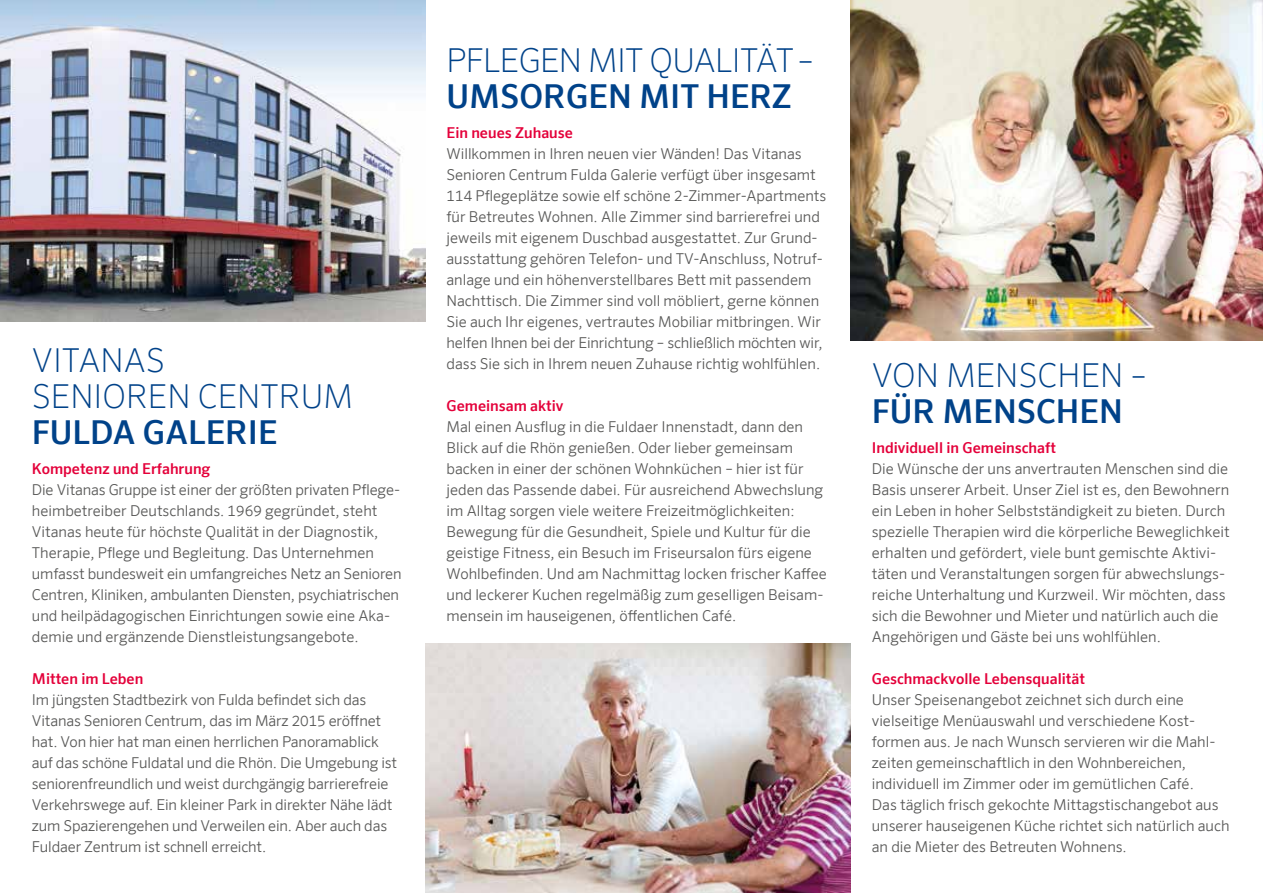
<style>
.page{position:relative;width:1263px;height:893px;background:#fff}
.page>*{position:absolute;margin:0;border:0;box-sizing:border-box;transform-origin:0 0}
.t1{font:500 33px "Sero Offc Pro";color:#004289}
.t2{font:200 33px/36px "Sero Offc Pro";color:#004289}
.t3{font:200 33px "Sero Offc Pro";letter-spacing:-.02em;color:#004289}
.t4{font:300 15px/21px "Sero Offc Pro";color:#575756}
.t5{font:500 15px "Sero Offc Pro";color:#e4003a}
</style>
<div class="page">
<img style="left:0;top:0;width:425px;height:322px">
<img style="left:850px;top:0;width:413px;height:341px">
<img style="left:425px;top:643px;width:425px;height:250px">
<h1 class="t2" style="left:32px;top:342px;width:322px">VITANAS<br>SENIOREN CENTRUM</h1>
<h1 class="t1" style="left:32px;top:412px;width:247px">FULDA GALERIE</h1>
<p class="t5" style="left:32px;top:460px;width:180px">Kompetenz und Erfahrung</p>
<p class="t4" style="left:32px;top:479px;width:371px">Die Vitanas Gruppe ist einer der größten privaten Pflege&shy;heimbetreiber Deutschlands. 1969 gegründet, steht Vitanas heute für höchste Qualität in der Diagnostik, Therapie, Pflege und Begleitung. Das Unternehmen umfasst bundesweit ein umfangreiches Netz an Senioren Centren, Kliniken, ambulanten Diensten, psychiatrischen und heilpädagogischen Einrichtungen sowie eine Aka&shy;demie und ergänzende Dienstleistungsangebote.</p>
<p class="t5" style="left:32px;top:670px;width:113px">Mitten im Leben</p>
<p class="t4" style="left:32px;top:689px;width:367px">Im jüngsten Stadtbezirk von Fulda befindet sich das Vitanas Senioren Centrum, das im März 2015 eröffnet hat. Von hier hat man einen herrlichen Panoramablick auf das schöne Fuldatal und die Rhön. Die Umgebung ist seniorenfreundlich und weist durchgängig barrierefreie Verkehrswege auf. Ein kleiner Park in direkter Nähe lädt zum Spazierengehen und Verweilen ein. Aber auch das Fuldaer Zentrum ist schnell erreicht.</p>
<h1 class="t3" style="left:446px;top:41px;width:369px">PFLEGEN MIT QUALITÄT–</h1>
<h1 class="t1" style="left:446px;top:76px;width:347px">UMSORGEN MIT HERZ</h1>
<p class="t5" style="left:446px;top:124px;width:128px">Ein neues Zuhause</p>
<p class="t4" style="left:446px;top:143px;width:381px">Willkommen in Ihren neuen vier Wänden! Das Vitanas Senioren Centrum Fulda Galerie verfügt über insgesamt 114 Pflegeplätze sowie elf schöne 2-Zimmer-Apartments für Betreutes Wohnen. Alle Zimmer sind barrierefrei und jeweils mit eigenem Duschbad ausgestattet. Zur Grund&shy;ausstattung gehören Telefon- und TV-Anschluss, Notruf&shy;anlage und ein höhenverstellbares Bett mit passendem Nachttisch. Die Zimmer sind voll möbliert, gerne können Sie auch Ihr eigenes, vertrautes Mobiliar mitbringen. Wir helfen Ihnen bei der Einrichtung – schließlich möchten wir, dass Sie sich in Ihrem neuen Zuhause richtig wohlfühlen.</p>
<p class="t5" style="left:446px;top:397px;width:118px">Gemeinsam aktiv</p>
<p class="t4" style="left:446px;top:416px;width:382px">Mal einen Ausflug in die Fuldaer Innenstadt, dann den Blick auf die Rhön genießen. Oder lieber gemeinsam backen in einer der schönen Wohnküchen – hier ist für jeden das Passende dabei. Für ausreichend Abwechslung im Alltag sorgen viele weitere Freizeitmöglichkeiten:<br>Bewegung für die Gesundheit, Spiele und Kultur für die geistige Fitness, ein Besuch im Friseursalon fürs eigene Wohlbefinden. Und am Nachmittag locken frischer Kaffee und leckerer Kuchen regelmäßig zum geselligen Beisam&shy;mensein im hauseigenen, öffentlichen Café.</p>
<h1 class="t2" style="left:872px;top:357px;width:277px">VON MENSCHEN –</h1>
<h1 class="t1" style="left:872px;top:391px;width:253px">FÜR MENSCHEN</h1>
<p class="t5" style="left:872px;top:439px;width:186px">Individuell in Gemeinschaft</p>
<p class="t4" style="left:872px;top:458px;width:360px">Die Wünsche der uns anvertrauten Menschen sind die Basis unserer Arbeit. Unser Ziel ist es, den Bewohnern ein Leben in hoher Selbstständigkeit zu bieten. Durch spezielle Therapien wird die körperliche Beweglichkeit erhalten und gefördert, viele bunt gemischte Aktivi&shy;täten und Veranstaltungen sorgen für abwechslungs&shy;reiche Unterhaltung und Kurzweil. Wir möchten, dass sich die Bewohner und Mieter und natürlich auch die Angehörigen und Gäste bei uns wohlfühlen.</p>
<p class="t5" style="left:872px;top:670px;width:215px">Geschmackvolle Lebensqualität</p>
<p class="t4" style="left:872px;top:689px;width:359px">Unser Speisenangebot zeichnet sich durch eine vielseitige Menüauswahl und verschiedene Kost&shy;formen aus. Je nach Wunsch servieren wir die Mahl&shy;zeiten gemeinschaftlich in den Wohnbereichen, individuell im Zimmer oder im gemütlichen Café.<br>Das täglich frisch gekochte Mittagstischangebot aus unserer hauseigenen Küche richtet sich natürlich auch an die Mieter des Betreuten Wohnens.</p>
</div>
